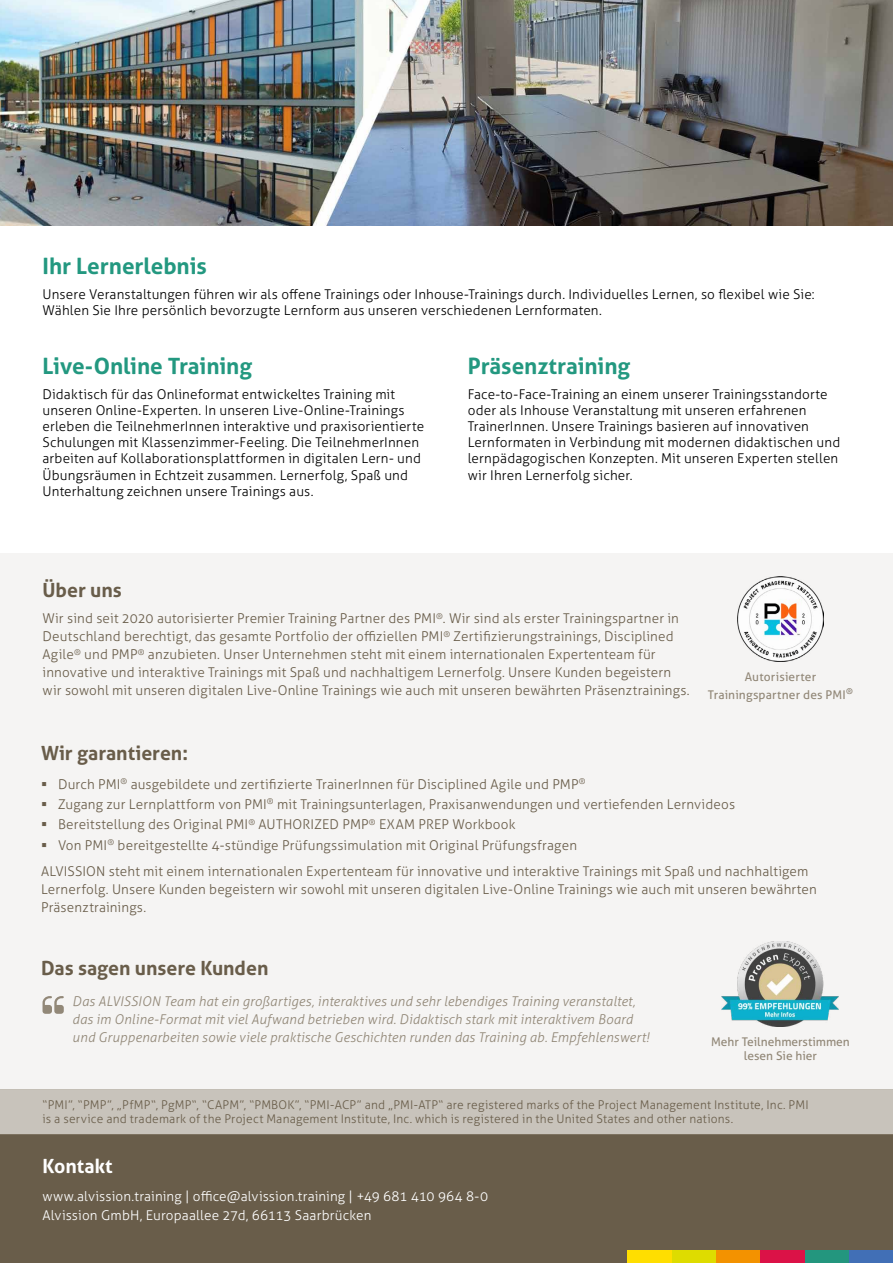
<style>
.page{position:relative;width:893px;height:1263px;background:#fff}
.page>*{position:absolute;margin:0;border:0;box-sizing:border-box;transform-origin:0 0}
.t1{font:700 22.5px "Aller";letter-spacing:-.005em;color:#239880}
.t2{font:700 19.5px "Aller";color:#695d4a}
.t3{font:700 19.5px "Aller";color:#fff}
.t4{font:300 13.5px/18px "Aller";letter-spacing:.01em;color:#695d4a}
.t5{font:300 13.5px/16.2px "Aller";letter-spacing:.01em;color:#000}
.t6{font:italic 300 13.5px/18px "Aller";letter-spacing:.01em;color:#928878}
.t7{font:300 13.5px/19.2px "Aller";letter-spacing:.01em;color:#fff}
.t8{font:300 12px/14.4px "Aller";letter-spacing:.015em;color:#695d4a}
.t9{font:12px/14.4px "Aller";letter-spacing:.005em;color:#928878;text-align:center}
</style>
<div class="page">
<div style="left:0;top:1135px;width:893px;height:128px;background:#695d4a"></div>
<img style="left:0;top:0;width:893px;height:225px">
<div style="left:671px;top:1251px;width:45px;height:12px;background:#dedc00"></div>
<div style="left:627px;top:1251px;width:44px;height:12px;background:#ffde00"></div>
<div style="left:716px;top:1251px;width:44px;height:12px;background:#f39200"></div>
<div style="left:760px;top:1251px;width:45px;height:12px;background:#db1247"></div>
<div style="left:805px;top:1251px;width:44px;height:12px;background:#23967e"></div>
<div style="left:849px;top:1251px;width:44px;height:12px;background:#416fb6"></div>
<div style="left:0;top:553px;width:893px;height:537px;background:#f5f4f3"></div>
<div style="left:0;top:1090px;width:893px;height:45px;background:#c8c3bb"></div>
<svg style="left:43px;top:996px;width:21px;height:18px"></svg>
<img style="left:722px;top:942px;width:117px;height:85px">
<img style="left:738px;top:576px;width:85px;height:85px">
<h1 class="t1" style="left:43px;top:252px;width:166px">Ihr Lernerlebnis</h1>
<p class="t5" style="left:43px;top:286px;width:774px">Unsere Veranstaltungen führen wir als offene Trainings oder Inhouse-Trainings durch. Individuelles Lernen, so flexibel wie Sie:<br>Wählen Sie Ihre persönlich bevorzugte Lernform aus unseren verschiedenen Lernformaten.</p>
<h1 class="t1" style="left:43px;top:352px;width:211px">Live-Online Training</h1>
<p class="t5" style="left:43px;top:386px;width:383px">Didaktisch für das Onlineformat entwickeltes Training mit unseren Online-Experten. In unseren Live-Online-Trainings erleben die TeilnehmerInnen interaktive und praxisorientierte Schulungen mit Klassenzimmer-Feeling. Die TeilnehmerInnen arbeiten auf Kollaborationsplattformen in digitalen Lern- und Übungsräumen in Echtzeit zusammen. Lernerfolg, Spaß und Unterhaltung zeichnen unsere Trainings aus.</p>
<h1 class="t1" style="left:468px;top:352px;width:164px">Präsenztraining</h1>
<p class="t5" style="left:468px;top:386px;width:374px">Face-to-Face-Training an einem unserer Trainingsstandorte oder als Inhouse Veranstaltung mit unseren erfahrenen TrainerInnen. Unsere Trainings basieren auf innovativen Lernformaten in Verbindung mit modernen didaktischen und lernpädagogischen Konzepten. Mit unseren Experten stellen wir Ihren Lernerfolg sicher.</p>
<h2 class="t2" style="left:43px;top:578px;width:81px">Über uns</h2>
<p class="t4" style="left:43px;top:609px;width:649px">Wir sind seit 2020 autorisierter Premier Training Partner des PMI<sup>®</sup>. Wir sind als erster Trainingspartner in Deutschland berechtigt, das gesamte Portfolio der offiziellen PMI<sup>®</sup> Zertifizierungstrainings, Disciplined Agile<sup>®</sup> und PMP<sup>®</sup> anzubieten. Unser Unternehmen steht mit einem internationalen Expertenteam für innovative und interaktive Trainings mit Spaß und nachhaltigem Lernerfolg. Unsere Kunden begeistern wir sowohl mit unseren digitalen Live-Online Trainings wie auch mit unseren bewährten Präsenztrainings.</p>
<p class="t9" style="left:708px;top:667px;width:147px;line-height:18px">Autorisierter<br>Trainingspartner des PMI<sup>®</sup></p>
<h2 class="t2" style="left:41px;top:741px;width:148px">Wir garantieren:</h2>
<p class="t4" style="left:58px;top:773px;width:679px;line-height:20.4px">Durch PMI<sup>®</sup> ausgebildete und zertifizierte TrainerInnen für Disciplined Agile und PMP<sup>®<br></sup>Zugang zur Lernplattform von PMI<sup>®</sup> mit Trainingsunterlagen, Praxisanwendungen und vertiefenden Lernvideos Bereitstellung des Original PMI<sup>®</sup> AUTHORIZED PMP<sup>®</sup> EXAM PREP Workbook<br>Von PMI<sup>®</sup> bereitgestellte 4-stündige Prüfungssimulation mit Original Prüfungsfragen</p>
<p class="t4" style="left:41px;top:863px;width:777px">ALVISSION steht mit einem internationalen Expertenteam für innovative und interaktive Trainings mit Spaß und nachhaltigem<br>Lernerfolg. Unsere Kunden begeistern wir sowohl mit unseren digitalen Live-Online Trainings wie auch mit unseren bewährten<br>Präsenztrainings.</p>
<h2 class="t2" style="left:41px;top:955px;width:229px">Das sagen unsere Kunden</h2>
<p class="t6" style="left:72px;top:992px;width:579px">Das ALVISSION Team hat ein großartiges, interaktives und sehr lebendiges Training veranstaltet, das im Online-Format mit viel Aufwand betrieben wird. Didaktisch stark mit interaktivem Board und Gruppenarbeiten sowie viele praktische Geschichten runden das Training ab. Empfehlenswert!</p>
<p class="t9" style="left:711px;top:1034px;width:140px">Mehr Teilnehmerstimmen lesen Sie hier</p>
<p class="t8" style="left:43px;top:1097px;width:768px">“PMI”, “PMP”, „PfMP“, PgMP“, “CAPM”, “PMBOK”, “PMI-ACP” and „PMI-ATP“ are registered marks of the Project Management Institute, Inc. PMI is a service and trademark of the Project Management Institute, Inc. which is registered in the United States and other nations.</p>
<h2 class="t3" style="left:43px;top:1154px;width:72px">Kontakt</h2>
<p class="t7" style="left:43px;top:1186px;width:447px">www.alvission.training | office@alvission.training | +49 681 410 964 8-0<br>Alvission GmbH, Europaallee 27d, 66113 Saarbrücken</p>
</div>
